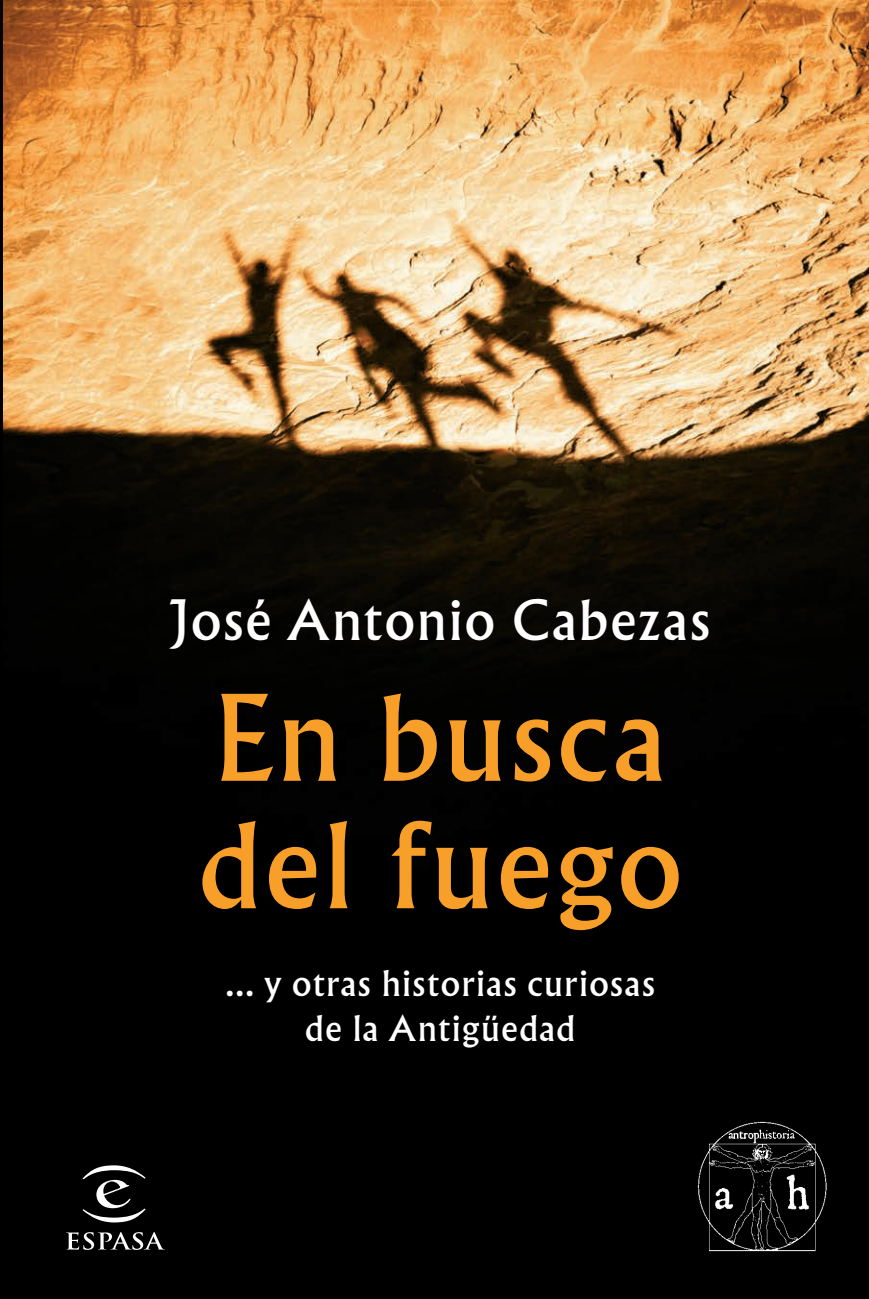
<style>
.page{position:relative;width:869px;height:1299px;background:#fff}
.page>*{position:absolute;margin:0;border:0;box-sizing:border-box;transform-origin:0 0}
.t1{font:106.2px/127.4px "Albertus Nova";letter-spacing:.035em;color:#f89f29}
.t2{font:49.6px "Albertus Nova";letter-spacing:.04em;color:#fff}
.t3{font:31.8px/44.6px "Albertus Nova";letter-spacing:.04em;color:#fff;text-align:center}
</style>
<div class="page">
<hr style="left:0;top:3px;width:3px;height:1295px;background:#000">
<img style="left:3px;top:0;width:865px;height:1298px">
<svg style="left:82px;top:1165px;width:64px;height:57px"></svg>
<svg style="left:66px;top:1231px;width:99px;height:18px"></svg>
<img style="left:695px;top:1119px;width:133px;height:134px">
<svg style="left:0;top:0;width:4px;height:3px"></svg>
<svg style="left:864px;top:0;width:5px;height:3px"></svg>
<h2 class="t2" style="left:171px;top:586px;width:541px">José Antonio Cabezas</h2>
<h1 class="t1" style="left:199px;top:674px;width:485px">En busca del fuego</h1>
<p class="t3" style="left:226px;top:961px;width:430px">… y otras historias curiosas de la Antigüedad</p>
</div>
